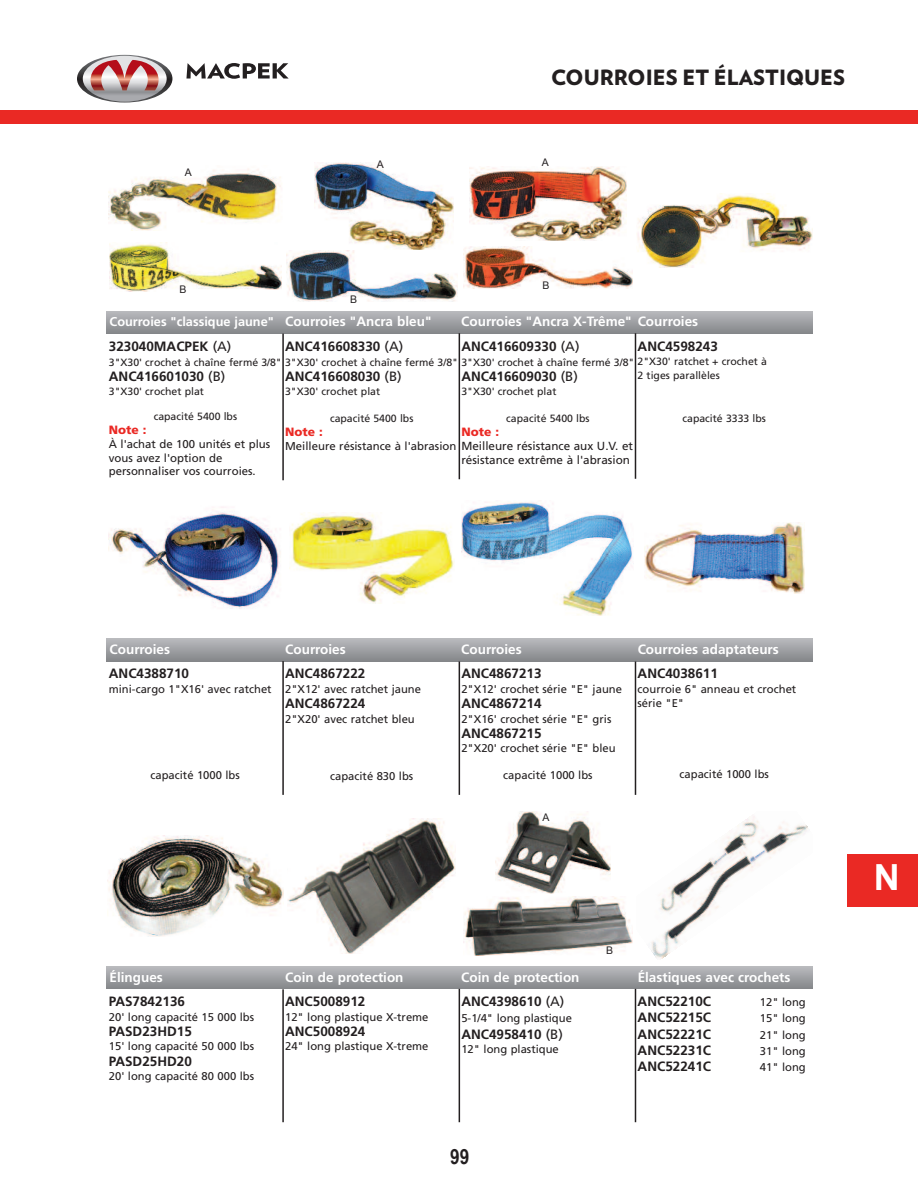
<style>
.page{position:relative;width:918px;height:1188px;background:#fff}
.page>*{position:absolute;margin:0;border:0;box-sizing:border-box;transform-origin:0 0}
.t1{font:700 36px "Arial";color:#fff}
.t2{font:900 21px "Verlag";color:#231f20}
.t3{font:700 21px "Arial Narrow";color:#231f20}
.t4{font:700 13.5px "Frutiger";color:#231f20}
.t5{font:700 13.5px "Frutiger";color:#fff}
.t6{font:700 12.75px "Frutiger";color:#fff}
.t7{font:900 12px "Frutiger";color:#ea2924}
.t8{font:11.7px "Frutiger";color:#231f20}
.t9{font:11.4px/13.6px "Frutiger";color:#231f20}
.t10{font:11.25px/14.1px "Frutiger";color:#231f20}
.t11{font:10.5px/14.9px "Frutiger";color:#231f20}
.t12{font:10.5px "Arial";color:#231f20}
.s1{font-size:13.5px}
.s2{font-weight:400}
.s3{font-size:11.7px}
</style>
<div class="page">
<img style="left:109px;top:168px;width:172px;height:62px">
<img style="left:110px;top:243px;width:171px;height:49px">
<img style="left:315px;top:162px;width:138px;height:89px">
<img style="left:286px;top:251px;width:171px;height:51px">
<img style="left:469px;top:167px;width:158px;height:74px">
<img style="left:463px;top:246px;width:170px;height:42px">
<img style="left:637px;top:193px;width:175px;height:74px">
<div style="left:107px;top:311px;width:706px;height:22px;background:linear-gradient(to bottom,#b8b9bd,#888a8e)"></div>
<img style="left:108px;top:507px;width:173px;height:102px">
<img style="left:289px;top:513px;width:165px;height:90px">
<img style="left:462px;top:502px;width:170px;height:113px">
<img style="left:644px;top:522px;width:160px;height:72px">
<div style="left:107px;top:639px;width:706px;height:22px;background:linear-gradient(to bottom,#b7b8bc,#888a8d)"></div>
<img style="left:107px;top:835px;width:176px;height:101px">
<img style="left:288px;top:818px;width:168px;height:135px">
<img style="left:495px;top:812px;width:115px;height:81px">
<img style="left:464px;top:896px;width:169px;height:59px">
<img style="left:651px;top:816px;width:157px;height:143px">
<div style="left:107px;top:967px;width:706px;height:22px;background:linear-gradient(to bottom,#b8b8bd,#87898c)"></div>
<hr style="left:282px;top:334px;width:2px;height:146px;background:#231f20">
<hr style="left:459px;top:333px;width:1px;height:146px;background:#231f20">
<hr style="left:635px;top:333px;width:1px;height:146px;background:#231f20">
<hr style="left:282px;top:661px;width:2px;height:134px;background:#231f20">
<hr style="left:459px;top:662px;width:1px;height:133px;background:#231f20">
<hr style="left:635px;top:662px;width:1px;height:133px;background:#231f20">
<hr style="left:282px;top:989px;width:2px;height:133px;background:#231f20">
<hr style="left:459px;top:989px;width:1px;height:133px;background:#231f20">
<hr style="left:635px;top:989px;width:1px;height:133px;background:#231f20">
<svg style="left:77px;top:55px;width:95px;height:48px"></svg>
<svg style="left:186px;top:63px;width:103px;height:16px"></svg>
<div style="left:0;top:110px;width:918px;height:13px;background:#ea2924"></div>
<div style="left:847px;top:854px;width:71px;height:53px;background:#ea2924"></div>
<p class="t12" style="left:185px;top:167px;width:9px">A</p>
<p class="t12" style="left:179px;top:284px;width:9px">B</p>
<p class="t12" style="left:377px;top:159px;width:9px">A</p>
<p class="t12" style="left:350px;top:294px;width:9px">B</p>
<p class="t2" style="left:551px;top:69px;width:296px">COURROIES ET ÉLASTIQUES</p>
<p class="t12" style="left:542px;top:156px;width:9px">A</p>
<p class="t12" style="left:542px;top:280px;width:9px">B</p>
<p class="t6" style="left:110px;top:316px;width:323px">Courroies "classique jaune" <span class="s1">Courroies "Ancra bleu"</span></p>
<p class="t5" style="left:461px;top:316px;width:238px">Courroies "Ancra X-Trême" Courroies</p>
<p class="t4" style="left:109px;top:341px;width:124px">323040MACPEK <span class="s2">(A)</span></p>
<p class="t11" style="left:109px;top:355px;width:527px">3"X30' crochet à chaîne fermé 3/8" 3"X30' crochet à chaîne fermé 3/8" 3"X30' crochet à chaîne fermé 3/8"</p>
<p class="t4" style="left:109px;top:371px;width:118px">ANC416601030 <span class="s2">(B)</span></p>
<p class="t11" style="left:109px;top:385px;width:97px">3"X30' crochet plat</p>
<p class="t11" style="left:154px;top:410px;width:85px">capacité 5400 lbs</p>
<p class="t7" style="left:109px;top:425px;width:39px">Note :</p>
<p class="t9" style="left:109px;top:438px;width:163px">À l'achat de 100 unités et plus vous avez l'option de personnaliser vos courroies.</p>
<p class="t4" style="left:285px;top:341px;width:120px">ANC416608330 <span class="s2">(A)</span></p>
<p class="t4" style="left:285px;top:371px;width:118px">ANC416608030 <span class="s2">(B)</span></p>
<p class="t11" style="left:285px;top:385px;width:97px">3"X30' crochet plat</p>
<p class="t11" style="left:330px;top:411px;width:85px">capacité 5400 lbs</p>
<p class="t7" style="left:285px;top:427px;width:39px">Note :</p>
<p class="t9" style="left:285px;top:440px;width:350px">Meilleure résistance à l'abrasion <span class="s3">Meilleure résistance aux U.V. et</span></p>
<p class="t4" style="left:461px;top:341px;width:120px">ANC416609330 <span class="s2">(A)</span></p>
<p class="t4" style="left:461px;top:371px;width:118px">ANC416609030 <span class="s2">(B)</span></p>
<p class="t11" style="left:461px;top:385px;width:97px">3"X30' crochet plat</p>
<p class="t11" style="left:506px;top:411px;width:85px">capacité 5400 lbs</p>
<p class="t7" style="left:461px;top:427px;width:39px">Note :</p>
<p class="t8" style="left:461px;top:455px;width:170px">résistance extrême à l'abrasion</p>
<p class="t4" style="left:638px;top:341px;width:82px">ANC4598243</p>
<p class="t11" style="left:638px;top:354px;width:131px">2"X30' ratchet + crochet à<br>2 tiges parallèles</p>
<p class="t11" style="left:683px;top:412px;width:85px">capacité 3333 lbs</p>
<p class="t5" style="left:110px;top:644px;width:62px">Courroies</p>
<p class="t5" style="left:285px;top:644px;width:62px">Courroies</p>
<p class="t5" style="left:461px;top:644px;width:62px">Courroies</p>
<p class="t5" style="left:638px;top:644px;width:143px">Courroies adaptateurs</p>
<p class="t4" style="left:109px;top:668px;width:82px">ANC4388710</p>
<p class="t10" style="left:109px;top:683px;width:164px">mini-cargo 1"X16' avec ratchet</p>
<p class="t4" style="left:285px;top:668px;width:82px">ANC4867222</p>
<p class="t10" style="left:285px;top:683px;width:137px">2"X12' avec ratchet jaune</p>
<p class="t4" style="left:285px;top:698px;width:82px">ANC4867224</p>
<p class="t10" style="left:285px;top:713px;width:131px">2"X20' avec ratchet bleu</p>
<p class="t10" style="left:151px;top:769px;width:91px">capacité 1000 lbs</p>
<p class="t10" style="left:330px;top:770px;width:85px">capacité 830 lbs</p>
<p class="t4" style="left:461px;top:668px;width:82px">ANC4867213</p>
<p class="t10" style="left:461px;top:683px;width:162px">2"X12' crochet série "E" jaune</p>
<p class="t4" style="left:461px;top:698px;width:82px">ANC4867214</p>
<p class="t10" style="left:461px;top:713px;width:152px">2"X16' crochet série "E" gris</p>
<p class="t4" style="left:461px;top:728px;width:82px">ANC4867215</p>
<p class="t10" style="left:461px;top:742px;width:156px">2"X20' crochet série "E" bleu</p>
<p class="t10" style="left:503px;top:769px;width:91px">capacité 1000 lbs</p>
<p class="t12" style="left:542px;top:812px;width:9px">A</p>
<p class="t4" style="left:638px;top:668px;width:82px">ANC4038611</p>
<p class="t10" style="left:638px;top:683px;width:160px">courroie 6" anneau et crochet série "E"</p>
<p class="t10" style="left:680px;top:768px;width:91px">capacité 1000 lbs</p>
<p class="t12" style="left:606px;top:945px;width:9px">B</p>
<p class="t5" style="left:110px;top:971px;width:55px">Élingues</p>
<p class="t5" style="left:285px;top:971px;width:120px">Coin de protection</p>
<p class="t5" style="left:461px;top:971px;width:120px">Coin de protection</p>
<p class="t5" style="left:638px;top:971px;width:154px">Élastiques avec crochets</p>
<p class="t4" style="left:109px;top:996px;width:78px">PAS7842136</p>
<p class="t10" style="left:109px;top:1011px;width:147px">20' long capacité 15 000 lbs</p>
<p class="t4" style="left:109px;top:1026px;width:85px">PASD23HD15</p>
<p class="t10" style="left:109px;top:1040px;width:147px">15' long capacité 50 000 lbs</p>
<p class="t4" style="left:109px;top:1055px;width:85px">PASD25HD20</p>
<p class="t10" style="left:109px;top:1070px;width:147px">20' long capacité 80 000 lbs</p>
<p class="t4" style="left:285px;top:996px;width:82px">ANC5008912</p>
<p class="t10" style="left:285px;top:1011px;width:145px">12" long plastique X-treme</p>
<p class="t4" style="left:285px;top:1026px;width:82px">ANC5008924</p>
<p class="t10" style="left:285px;top:1040px;width:145px">24" long plastique X-treme</p>
<p class="t4" style="left:461px;top:996px;width:105px">ANC4398610 <span class="s2">(A)</span></p>
<p class="t10" style="left:461px;top:1012px;width:112px">5-1/4" long plastique</p>
<p class="t4" style="left:461px;top:1028px;width:103px">ANC4958410 <span class="s2">(B)</span></p>
<p class="t10" style="left:461px;top:1043px;width:99px">12" long plastique</p>
<p class="t3" style="left:450px;top:1144px;width:21px">99</p>
<p class="t4" style="left:638px;top:996px;width:75px">ANC52210C</p>
<p class="t10" style="left:760px;top:996px;width:47px">12" long</p>
<p class="t4" style="left:638px;top:1012px;width:75px">ANC52215C</p>
<p class="t10" style="left:760px;top:1012px;width:47px">15" long</p>
<p class="t4" style="left:638px;top:1028px;width:75px">ANC52221C</p>
<p class="t10" style="left:760px;top:1028px;width:47px">21" long</p>
<p class="t4" style="left:638px;top:1045px;width:75px">ANC52231C</p>
<p class="t10" style="left:760px;top:1045px;width:47px">31" long</p>
<p class="t4" style="left:638px;top:1061px;width:75px">ANC52241C</p>
<p class="t10" style="left:760px;top:1061px;width:47px">41" long</p>
<p class="t1" style="left:874px;top:857px;width:27px">N</p>
</div>
